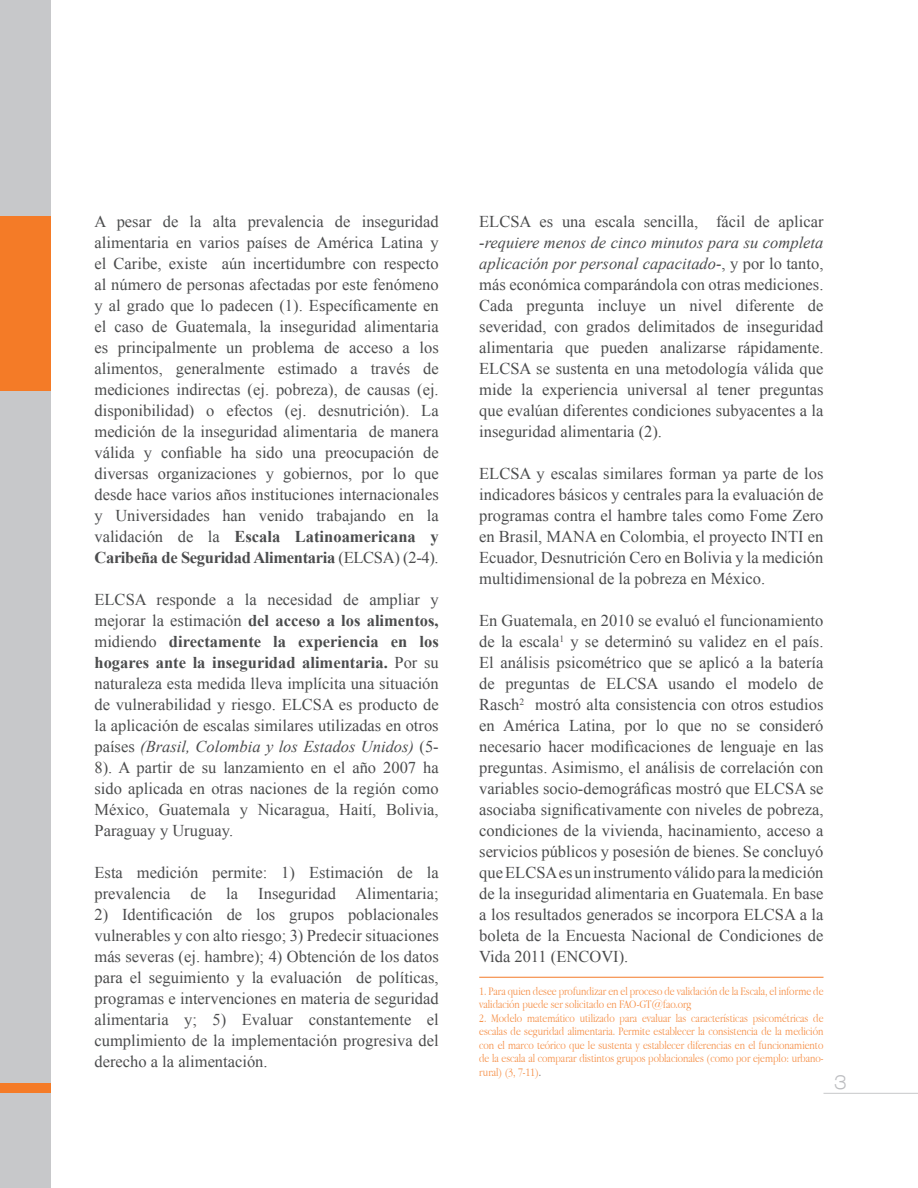
<style>
.page{position:relative;width:918px;height:1188px;background:#fff}
.page>*{position:absolute;margin:0;border:0;box-sizing:border-box;transform-origin:0 0}
.t1{font:27px "Lowvetica";color:#bcbdc0}
.t2{font:16.5px/21px "Times New Roman";color:#4b4c4d;text-align:justify}
.t3{font:300 12px/13.5px "Apple Garamond";color:#f58c42}
.s1{font-weight:700}
.s2{font-style:italic}
.s3{color:#4b4c4d}
</style>
<div class="page">
<hr style="left:824px;top:1093px;width:94px;height:1px;background:#c7c8ca">
<div style="left:0;top:0;width:50px;height:1188px;background:#c7c8ca"></div>
<hr style="left:479px;top:977px;width:345px;height:1px;background:#f47b27">
<div style="left:0;top:216px;width:50px;height:175px;background:#f47b27"></div>
<div style="left:0;top:1084px;width:50px;height:9px;background:#f47b27"></div>
<p class="t2" style="left:94px;top:211px;width:346px">A pesar de la alta prevalencia de inseguridad alimentaria en varios países de América Latina y el Caribe, existe aún incertidumbre con respecto al número de personas afectadas por este fenómeno y al grado que lo padecen (1). Específicamente en el caso de Guatemala, la inseguridad alimentaria es principalmente un problema de acceso a los alimentos, generalmente estimado a través de mediciones indirectas (ej. pobreza), de causas (ej. disponibilidad) o efectos (ej. desnutrición). La medición de la inseguridad alimentaria de manera válida y confiable ha sido una preocupación de diversas organizaciones y gobiernos, por lo que desde hace varios años instituciones internacionales y Universidades han venido trabajando en la validación de la <span class="s1">Escala Latinoamericana y Caribeña de Seguridad Alimentaria</span> (ELCSA) (2-4).</p>
<p class="t2" style="left:94px;top:589px;width:346px">ELCSA responde a la necesidad de ampliar y mejorar la estimación <span class="s1">del acceso a los alimentos, </span>midiendo <span class="s1">directamente la experiencia en los hogares ante la inseguridad alimentaria.</span> Por su naturaleza esta medida lleva implícita una situación de vulnerabilidad y riesgo. ELCSA es producto de la aplicación de escalas similares utilizadas en otros países <span class="s2">(Brasil, Colombia y los Estados Unidos)</span> (5- 8). A partir de su lanzamiento en el año 2007 ha sido aplicada en otras naciones de la región como México, Guatemala y Nicaragua, Haití, Bolivia, Paraguay y Uruguay.</p>
<p class="t2" style="left:94px;top:862px;width:346px">Esta medición permite: 1) Estimación de la prevalencia de la Inseguridad Alimentaria;</p>
<p class="t2" style="left:94px;top:904px;width:346px">2) Identificación de los grupos poblacionales vulnerables y con alto riesgo; 3) Predecir situaciones más severas (ej. hambre); 4) Obtención de los datos para el seguimiento y la evaluación de políticas, programas e intervenciones en materia de seguridad alimentaria y; 5) Evaluar constantemente el cumplimiento de la implementación progresiva del derecho a la alimentación.</p>
<p class="t2" style="left:479px;top:211px;width:346px">ELCSA es una escala sencilla, fácil de aplicar <span class="s2">-requiere menos de cinco minutos para su completa aplicación por personal capacitado-</span>, y por lo tanto, más económica comparándola con otras mediciones.<br>Cada pregunta incluye un nivel diferente de severidad, con grados delimitados de inseguridad alimentaria que pueden analizarse rápidamente.<br>ELCSA se sustenta en una metodología válida que mide la experiencia universal al tener preguntas que evalúan diferentes condiciones subyacentes a la inseguridad alimentaria (2).</p>
<p class="t2" style="left:479px;top:463px;width:346px">ELCSA y escalas similares forman ya parte de los indicadores básicos y centrales para la evaluación de programas contra el hambre tales como Fome Zero en Brasil, MANA en Colombia, el proyecto INTI en Ecuador, Desnutrición Cero en Bolivia y la medición multidimensional de la pobreza en México.</p>
<p class="t2" style="left:479px;top:610px;width:346px">En Guatemala, en 2010 se evaluó el funcionamiento de la escala<sup>1</sup> y se determinó su validez en el país.<br>El análisis psicométrico que se aplicó a la batería de preguntas de ELCSA usando el modelo de Rasch<sup>2</sup> mostró alta consistencia con otros estudios en América Latina, por lo que no se consideró necesario hacer modificaciones de lenguaje en las preguntas. Asimismo, el análisis de correlación con variables socio-demográficas mostró que ELCSA se asociaba significativamente con niveles de pobreza, condiciones de la vivienda, hacinamiento, acceso a servicios públicos y posesión de bienes. Se concluyó que ELCSA es un instrumento válido para la medición de la inseguridad alimentaria en Guatemala. En base a los resultados generados se incorpora ELCSA a la boleta de la Encuesta Nacional de Condiciones de Vida 2011 (ENCOVI).</p>
<p class="t3" style="left:479px;top:984px;width:346px">1. Para quien desee profundizar en el proceso de validación de la Escala, el informe de validación puede ser solicitado en FAO-GT@fao.org</p>
<p class="t3" style="left:479px;top:1011px;width:346px;text-align:justify">2. Modelo matemático utilizado para evaluar las características psicométricas de escalas de seguridad alimentaria. Permite establecer la consistencia de la medición con el marco teórico que le sustenta y establecer diferencias en el funcionamiento de la escala al comparar distintos grupos poblacionales (como por ejemplo: urbano&shy;rural) (3, 7-11)<span class="s3">.</span></p>
<h1 class="t1" style="left:834px;top:1064px;width:14px">3</h1>
</div>
